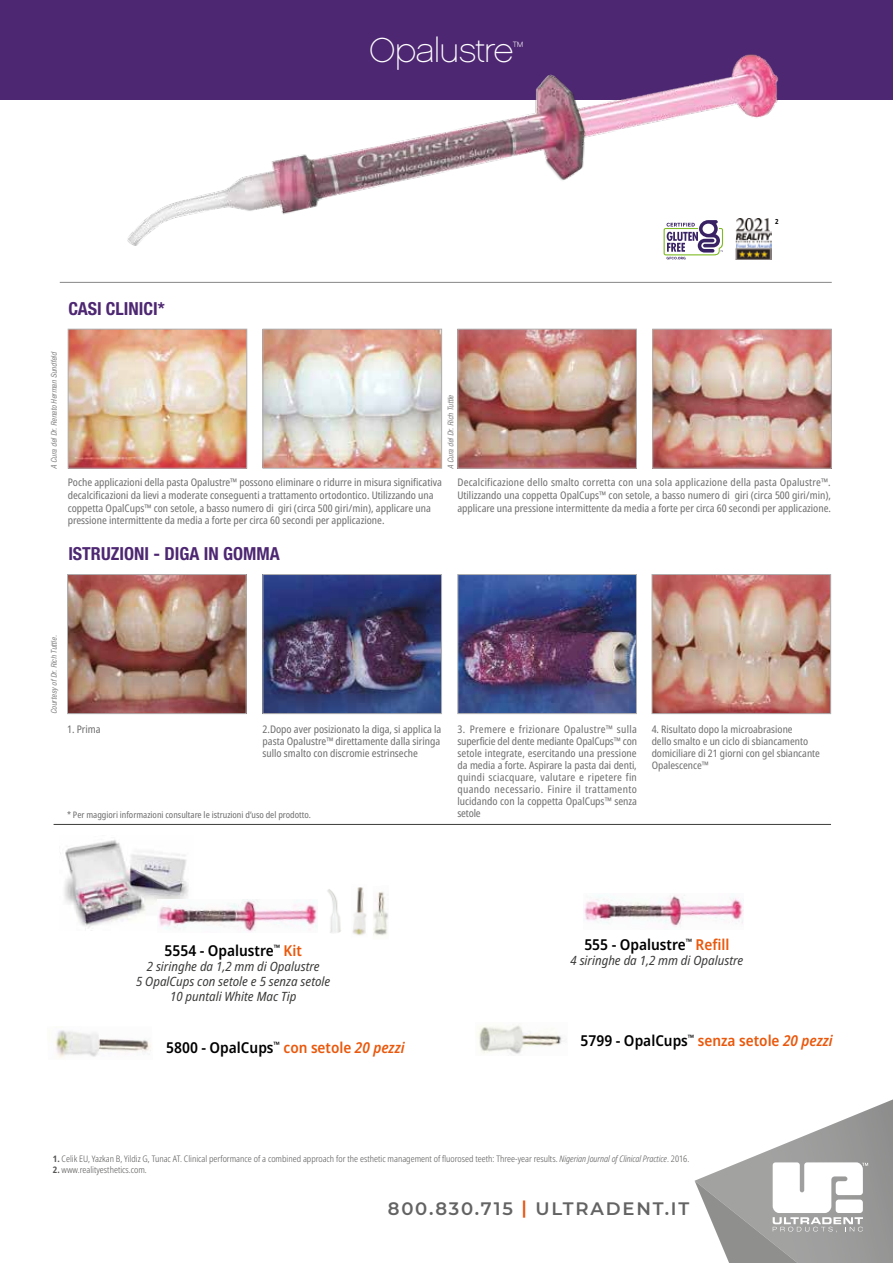
<style>
.page{position:relative;width:893px;height:1263px;background:#fff}
.page>*{position:absolute;margin:0;border:0;box-sizing:border-box;transform-origin:0 0}
.t1{font:34.35px "Chalet Paris Nineteen Sixty";letter-spacing:-.02em;color:#fff}
.t2{font:700 condensed 18px "Helvetica Neue LT Std";color:#4e2772}
.t3{font:600 18px "Montserrat";letter-spacing:.1em;color:#646363}
.t4{font:600 semi-condensed 15px "Noto Sans";color:#000}
.t5{font:italic semi-condensed 12.75px/15px "Noto Sans";color:#3c3c3b;text-align:center}
.t6{font:12px "Chalet Paris Nineteen Sixty";color:#fff}
.t7{font:condensed 10.5px/12px "Noto Sans";color:#706f6f;text-align:justify}
.t8{font:condensed 10.35px/12px "Noto Sans";color:#706f6f}
.t9{font:300 condensed 9px "Noto Sans";color:#575756}
.t10{font:condensed 9px "Noto Sans";color:#706f6f}
.t11{font:italic condensed 7.95px "Helvetica Neue LTW1 G";color:#878787}
.t12{font:700 condensed 7.05px "Noto Sans";color:#000}
.s1{font-size:10.5px}
.s2{color:#ea580c}
.s3{font-style:italic;color:#ea580c}
.s4{font-weight:700}
.s5{font-style:italic}
.s6{color:#e8530d}
</style>
<div class="page">
<img style="left:60px;top:840px;width:129px;height:89px">
<div style="left:0;top:0;width:893px;height:100px;background:#4e2772"></div>
<hr style="left:60px;top:282px;width:772px;height:1px;background:#878787">
<img style="left:127px;top:54px;width:651px;height:206px">
<img style="left:157px;top:900px;width:161px;height:32px">
<img style="left:352px;top:887px;width:15px;height:48px">
<img style="left:373px;top:891px;width:15px;height:45px">
<img style="left:322px;top:887px;width:23px;height:47px;border-radius:12px">
<img style="left:48px;top:1030px;width:103px;height:28px">
<img style="left:478px;top:1025px;width:84px;height:29px">
<img style="left:583px;top:895px;width:161px;height:32px">
<img style="left:735px;top:219px;width:37px;height:40px">
<svg style="left:664px;top:219px;width:59px;height:40px"></svg>
<svg style="left:695px;top:1099px;width:198px;height:164px"></svg>
<hr style="left:54px;top:824px;width:777px;height:1px;background:#3c3c3b">
<img style="left:652px;top:328px;width:180px;height:141px">
<img style="left:457px;top:328px;width:180px;height:141px">
<img style="left:262px;top:328px;width:180px;height:141px">
<img style="left:67px;top:328px;width:180px;height:141px">
<img style="left:651px;top:574px;width:180px;height:140px">
<img style="left:457px;top:574px;width:180px;height:140px">
<img style="left:262px;top:574px;width:180px;height:140px">
<img style="left:67px;top:574px;width:180px;height:140px">
<h1 class="t1" style="left:370px;top:31px;width:145px">Opalustre</h1>
<p class="t6" style="left:513px;top:39px;width:12px">™</p>
<p class="t12" style="left:775px;top:216px;width:5px">2</p>
<h2 class="t2" style="left:68px;top:298px;width:98px">CASI CLINICI*</h2>
<p class="t11" style="left:50px;top:469px;width:119px;rotate:-90deg">A Cura del Dr. Renato Herman Sundfeld</p>
<p class="t11" style="left:446px;top:469px;width:75px;rotate:-90deg">A Cura del Dr. Rich Tuttle</p>
<p class="t7" style="left:68px;top:476px;width:376px;line-height:12.6px;text-align:left">Poche applicazioni della pasta Opalustre™ possono eliminare o ridurre in misura significativa decalcificazioni da lievi a moderate conseguenti a trattamento ortodontico. Utilizzando una coppetta OpalCups™ con setole, a basso numero di giri (circa 500 giri/min), applicare una pressione intermittente da media a forte per circa 60 secondi per applicazione.</p>
<h2 class="t2" style="left:68px;top:543px;width:213px">ISTRUZIONI - DIGA IN GOMMA</h2>
<p class="t7" style="left:457px;top:476px;width:375px;line-height:12.6px">Decalcificazione dello smalto corretta con una sola applicazione della pasta Opalustre™.<br>Utilizzando una coppetta OpalCups™ con setole, a basso numero di giri (circa 500 giri/min), applicare una pressione intermittente da media a forte per circa 60 secondi per applicazione.</p>
<p class="t11" style="left:50px;top:714px;width:80px;rotate:-90deg">Courtesy of Dr. Rich Tuttle.</p>
<p class="t7" style="left:67px;top:723px;width:35px">1. Prima</p>
<p class="t7" style="left:263px;top:723px;width:180px">2.Dopo aver posizionato la diga, si applica la pasta Opalustre™ direttamente dalla siringa sullo smalto con discromie estrinseche</p>
<p class="t10" style="left:67px;top:808px;width:246px">* Per maggiori informazioni consultare le istruzioni d’uso del prodotto.</p>
<p class="t7" style="left:457px;top:723px;width:181px">3. Premere e frizionare Opalustre™ sulla superficie del dente mediante OpalCups™ con setole integrate, esercitando una pressione da media a forte. Aspirare la pasta dai denti, quindi sciacquare, valutare e ripetere fin quando necessario. Finire il trattamento lucidando con la coppetta OpalCups™ senza setole</p>
<p class="t8" style="left:652px;top:723px;width:170px"><span class="s1">4.</span> Risultato dopo la microabrasione<br>dello smalto e un ciclo di sbiancamento domiciliare di 21 giorni con gel sbiancante Opalescence™</p>
<h3 class="t4" style="left:584px;top:933px;width:147px">555 - Opalustre<sup>™</sup> <span class="s2">Refill</span></h3>
<p class="t5" style="left:570px;top:953px;width:174px">4 siringhe da 1,2 mm di Opalustre</p>
<h3 class="t4" style="left:165px;top:939px;width:139px">5554 - Opalustre<sup>™</sup> <span class="s2">Kit</span></h3>
<p class="t5" style="left:136px;top:959px;width:196px">2 siringhe da 1,2 mm di Opalustre<br>5 OpalCups con setole e 5 senza setole<br>10 puntali White Mac Tip</p>
<h3 class="t4" style="left:166px;top:1037px;width:240px">5800 - OpalCups<sup>™</sup> <span class="s2">con setole</span> <span class="s3">20 pezzi</span></h3>
<h3 class="t4" style="left:581px;top:1029px;width:254px">5799 - OpalCups<sup>™</sup> <span class="s2">senza setole</span> <span class="s3">20 pezzi</span></h3>
<p class="t9" style="left:53px;top:1153px;width:638px"><span class="s4">1.</span> Celik EU, Yazkan B, Yildiz G, Tunac AT. Clinical performance of a combined approach for the esthetic management of fluorosed teeth: Three-year results. <span class="s5">Nigerian Journal of Clinical Practice</span>. 2016.</p>
<p class="t9" style="left:53px;top:1163px;width:96px"><span class="s4">2.</span> www.realityesthetics.com.</p>
<h2 class="t3" style="left:388px;top:1196px;width:303px">800.830.715 <span class="s6">|</span> ULTRADENT.IT</h2>
</div>
